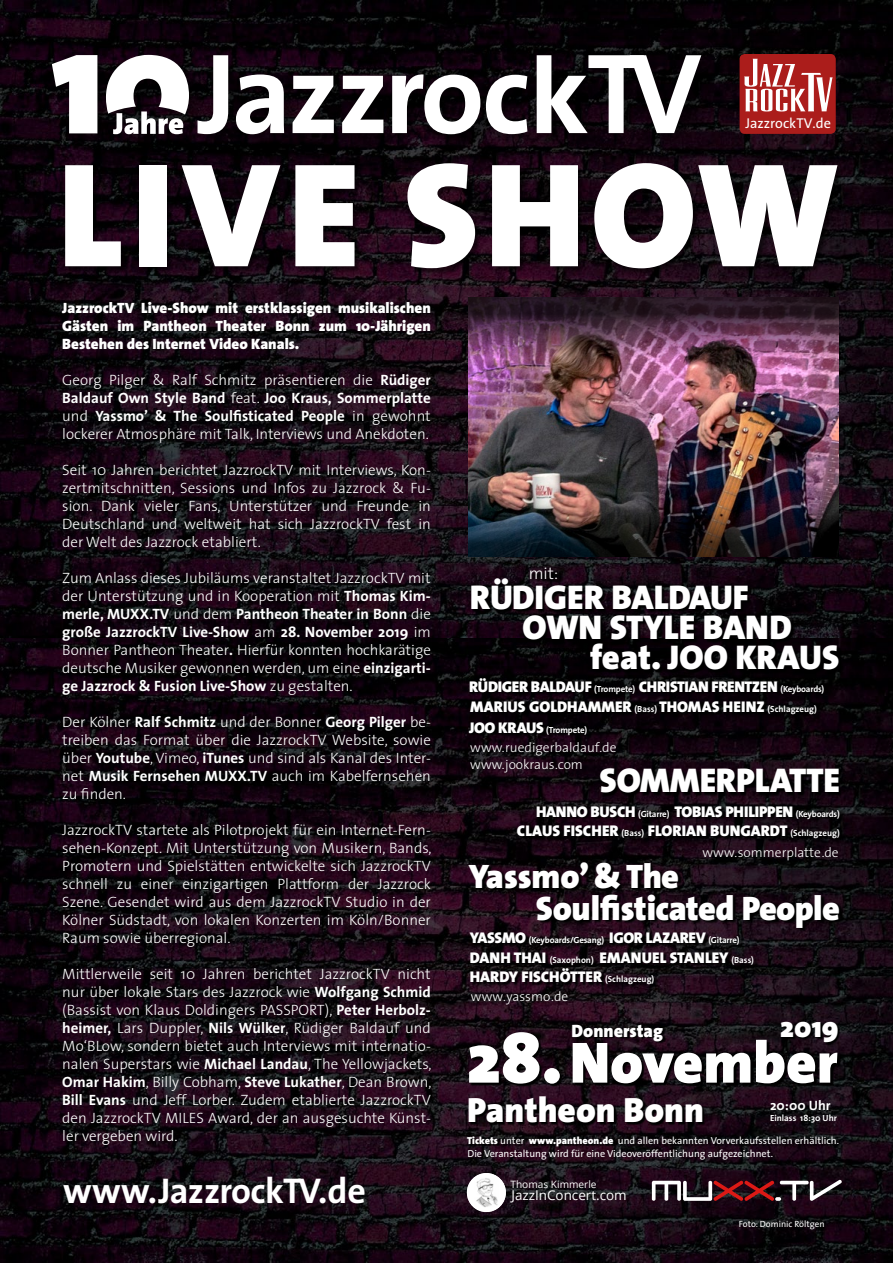
<style>
.page{position:relative;width:893px;height:1263px;background:#fff}
.page>*{position:absolute;margin:0;border:0;box-sizing:border-box;transform-origin:0 0}
.t1{font:900 149.7px "The Sans";letter-spacing:.05em;color:#fff}
.t2{font:900 58.65px "The Sans";color:#fff}
.t3{font:700 36px "The Sans";letter-spacing:-.02em;color:#fff}
.t4{font:900 35.25px "The Sans";color:#fff}
.t5{font:900 34.5px "The Sans";color:#fff}
.t6{font:900 34.2px/32px "The Sans";letter-spacing:-.02em;color:#fff}
.t7{font:900 29.1px "The Sans";color:#fff}
.t8{font:900 18px "The Sans";color:#fff}
.t9{font:300 16.8px "The Sans";color:#fff}
.t10{font:900 15.6px/19.5px "The Sans";color:#fff}
.t11{font:300 15px/18px "The Sans";color:#fff;text-align:justify}
.t12{font:900 15px/18px "The Sans";color:#fff;text-align:justify}
.t13{font:14.25px "The Sans";color:#fff}
.t14{font:700 13.65px "The Sans";color:#fff}
.t15{font:300 13.5px/16.2px "The Sans";color:#fff}
.t16{font:13.5px "Open Sans";color:#fff}
.t17{font:10.2px "The Sans";color:#fff}
.t18{font:10.2px "Open Sans";color:#fff}
.t19{font:9px "The Sans";color:#fff}
.t20{font:700 8.85px "The Sans";letter-spacing:-.02em;color:#fff}
.t21{font:700 8.85px "The Sans";color:#fff}
.s1{font-weight:700}
.s2{font-weight:700;font-size:8.85px}
.s3{font-weight:900;font-size:15.6px}
.s4{font-size:71.25px}
.s5{font-weight:900}
</style>
<div class="page">
<img style="left:0;top:638px;width:893px;height:625px">
<img style="left:0;top:0;width:893px;height:638px">
<svg style="left:470px;top:1033px;width:371px;height:54px;background:#0d060b"></svg>
<svg style="left:468px;top:1137px;width:373px;height:12px;background:#11090f"></svg>
<svg style="left:472px;top:569px;width:370px;height:105px;background:#0a0409"></svg>
<svg style="left:470px;top:1097px;width:235px;height:30px;background:#13070f"></svg>
<svg style="left:652px;top:1179px;width:191px;height:23px;background:#593c42"></svg>
<div style="left:740px;top:54px;width:96px;height:80px;background:#ab1d1b;border-radius:5px"></div>
<svg style="left:744px;top:59px;width:89px;height:52px"></svg>
<svg style="left:782px;top:1022px;width:58px;height:23px"></svg>
<svg style="left:573px;top:1024px;width:93px;height:20px;background:#10070d"></svg>
<div style="left:469px;top:677px;width:359px;height:62px;background:#000"></div>
<svg style="left:601px;top:769px;width:241px;height:28px;background:#080206"></svg>
<svg style="left:469px;top:863px;width:374px;height:69px;background:#150911"></svg>
<svg style="left:517px;top:806px;width:326px;height:36px;background:#0d050b"></svg>
<svg style="left:470px;top:932px;width:288px;height:56px;background:#140910"></svg>
<div style="left:66px;top:164px;width:779px;height:113px;background:#000;opacity:.56"></div>
<div style="left:43px;top:45px;width:679px;height:111px;background:#000;opacity:.75"></div>
<svg style="left:52px;top:55px;width:45px;height:78px"></svg>
<svg style="left:106px;top:55px;width:83px;height:79px"></svg>
<svg style="left:198px;top:55px;width:30px;height:79px"></svg>
<svg style="left:236px;top:74px;width:48px;height:60px"></svg>
<svg style="left:293px;top:76px;width:41px;height:57px"></svg>
<svg style="left:342px;top:76px;width:41px;height:57px"></svg>
<svg style="left:392px;top:74px;width:88px;height:60px"></svg>
<svg style="left:486px;top:75px;width:41px;height:59px"></svg>
<svg style="left:537px;top:55px;width:164px;height:78px"></svg>
<img style="left:469px;top:361px;width:370px;height:141px">
<img style="left:468px;top:297px;width:371px;height:64px">
<img style="left:469px;top:502px;width:370px;height:54px">
<img style="left:467px;top:1173px;width:39px;height:39px;border-radius:19px">
<p class="t13" style="left:745px;top:111px;width:87px">JazzrockTV.de</p>
<h1 class="t1" style="left:58px;top:89px;width:782px">LIVE SHOW</h1>
<p class="t12" style="left:62px;top:298px;width:370px">JazzrockTV Live-Show mit erstklassigen musikalischen Gästen im Pantheon Theater Bonn zum 10-Jährigen Bestehen des Internet Video Kanals.</p>
<p class="t11" style="left:62px;top:370px;width:370px">Georg Pilger &amp; Ralf Schmitz präsentieren die <span class="s1">Rüdiger Baldauf Own Style Band</span> feat. <span class="s1">Joo Kraus, Sommerplatte </span>und <span class="s1">Yassmo’ &amp; The Soulfisticated People</span> in gewohnt lockerer Atmosphäre mit Talk, Interviews und Anekdoten.</p>
<p class="t11" style="left:62px;top:460px;width:370px">Seit 10 Jahren berichtet JazzrockTV mit Interviews, Kon&shy;zertmitschnitten, Sessions und Infos zu Jazzrock &amp; Fu&shy;sion. Dank vieler Fans, Unterstützer und Freunde in Deutschland und weltweit hat sich JazzrockTV fest in der Welt des Jazzrock etabliert.</p>
<p class="t11" style="left:62px;top:568px;width:370px">Zum Anlass dieses Jubiläums veranstaltet JazzrockTV mit der Unterstützung und in Kooperation mit <span class="s1">Thomas Kim&shy;merle, MUXX.TV</span> und dem <span class="s1">Pantheon Theater in Bonn</span> die <span class="s1">große JazzrockTV Live-Show</span> am <span class="s1">28. November 2019</span> im Bonner Pantheon Theater<span class="s1">.</span> Hierfür konnten hochkarätige deutsche Musiker gewonnen werden, um eine <span class="s1">einzigarti&shy;ge Jazzrock &amp; Fusion Live-Show</span> zu gestalten.</p>
<p class="t11" style="left:62px;top:712px;width:370px">Der Kölner <span class="s1">Ralf Schmitz</span> und der Bonner <span class="s1">Georg Pilger</span> be&shy;treiben das Format über die JazzrockTV Website, sowie über <span class="s1">Youtube</span>, Vimeo, <span class="s1">iTunes</span> und sind als Kanal des Inter&shy;net <span class="s1">Musik Fernsehen MUXX.TV</span> auch im Kabelfernsehen zu finden.</p>
<p class="t11" style="left:62px;top:820px;width:371px">JazzrockTV startete als Pilotprojekt für ein Internet-Fern&shy;sehen-Konzept. Mit Unterstützung von Musikern, Bands, Promotern und Spielstätten entwickelte sich JazzrockTV schnell zu einer einzigartigen Plattform der Jazzrock Szene. Gesendet wird aus dem JazzrockTV Studio in der Kölner Südstadt, von lokalen Konzerten im Köln/Bonner Raum sowie überregional.</p>
<p class="t11" style="left:62px;top:964px;width:371px">Mittlerweile seit 10 Jahren berichtet JazzrockTV nicht nur über lokale Stars des Jazzrock wie <span class="s1">Wolfgang Schmid </span>(Bassist von Klaus Doldingers PASSPORT), <span class="s1">Peter Herbolz&shy;heimer,</span> Lars Duppler, <span class="s1">Nils Wülker</span>, Rüdiger Baldauf und Mo‘BLow, sondern bietet auch Interviews mit internatio&shy;nalen Superstars wie <span class="s1">Michael Landau</span>, The Yellowjackets, <span class="s1">Omar Hakim</span>, Billy Cobham, <span class="s1">Steve Lukather</span>, Dean Brown, <span class="s1">Bill Evans</span> und Jeff Lorber. Zudem etablierte JazzrockTV den JazzrockTV MILES Award, der an ausgesuchte Künst&shy;ler vergeben wird.</p>
<h3 class="t3" style="left:63px;top:1160px;width:304px">www.JazzrockTV.de</h3>
<p class="t9" style="left:529px;top:560px;width:31px">mit:</p>
<h3 class="t5" style="left:470px;top:568px;width:280px">RÜDIGER BALDAUF</h3>
<h3 class="t5" style="left:522px;top:598px;width:271px">OWN STYLE BAND</h3>
<h3 class="t5" style="left:590px;top:628px;width:251px">feat. JOO KRAUS</h3>
<p class="t10" style="left:469px;top:676px;width:357px;line-height:20.4px">RÜDIGER BALDAUF <span class="s2">(Trompete)</span> CHRISTIAN FRENTZEN <span class="s2">(Keyboards)<br></span>MARIUS GOLDHAMMER <span class="s2">(Bass)</span> THOMAS HEINZ <span class="s2">(Schlagzeug)</span></p>
<p class="t20" style="left:469px;top:722px;width:120px"><span class="s3">JOO KRAUS</span> (Trompete)</p>
<h3 class="t5" style="left:599px;top:751px;width:242px">SOMMERPLATTE</h3>
<p class="t15" style="left:470px;top:739px;width:148px">www.ruedigerbaldauf.de www.jookraus.com</p>
<p class="t10" style="left:517px;top:801px;width:324px;text-align:right">HANNO BUSCH <span class="s2">(Gitarre)</span> TOBIAS PHILIPPEN <span class="s2">(Keyboards)<br></span>CLAUS FISCHER <span class="s2">(Bass)</span> FLORIAN BUNGARDT <span class="s2">(Schlagzeug)</span></p>
<p class="t15" style="left:702px;top:844px;width:138px">www.sommerplatte.de</p>
<h3 class="t6" style="left:536px;top:859px;width:306px;text-indent:-67px">Yassmo’ &amp; The<br>Soulfisticated People</h3>
<p class="t20" style="left:470px;top:933px;width:271px"><span class="s3">YASSMO</span> (Keyboards/Gesang) <span class="s3">IGOR LAZAREV</span> (Gitarre)</p>
<p class="t10" style="left:470px;top:947px;width:286px">DANH THAI <span class="s2">(Saxophon)</span> EMANUEL STANLEY <span class="s2">(Bass)<br></span>HARDY FISCHÖTTER <span class="s2">(Schlagzeug)</span></p>
<p class="t15" style="left:471px;top:987px;width:99px">www.yassmo.de</p>
<p class="t8" style="left:572px;top:1015px;width:93px">Donnerstag</p>
<h3 class="t7" style="left:780px;top:1002px;width:60px">2019</h3>
<h2 class="t2" style="left:467px;top:1013px;width:372px"><span class="s4">28.</span>November</h2>
<h3 class="t4" style="left:467px;top:1080px;width:238px">Pantheon Bonn</h3>
<p class="t14" style="left:770px;top:1094px;width:62px">20:00 Uhr</p>
<p class="t21" style="left:770px;top:1110px;width:68px">Einlass 18:30 Uhr</p>
<p class="t17" style="left:467px;top:1132px;width:373px"><span class="s5">Tickets</span> unter <span class="s5">www.pantheon.de</span> und allen bekannten Vorverkaufsstellen erhältlich.</p>
<p class="t17" style="left:467px;top:1145px;width:307px">Die Veranstaltung wird für eine Videoveröffentlichung aufgezeichnet.</p>
<p class="t18" style="left:510px;top:1177px;width:88px">Thomas Kimmerle</p>
<p class="t16" style="left:511px;top:1186px;width:117px">JazzInConcert.com</p>
<p class="t19" style="left:739px;top:1216px;width:87px">Foto: Dominic Röltgen</p>
</div>
